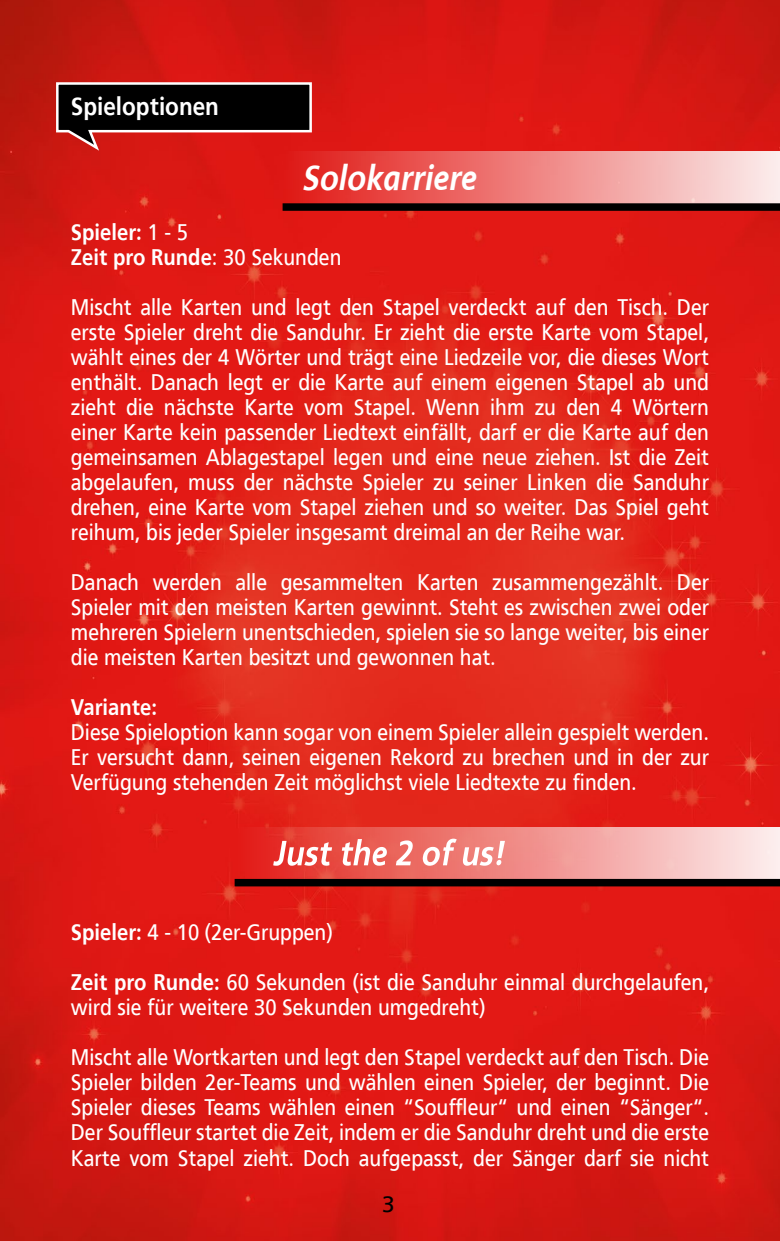
<style>
.page{position:relative;width:780px;height:1241px;background:#fff}
.page>*{position:absolute;margin:0;border:0;box-sizing:border-box;transform-origin:0 0}
.t1{font:italic 700 35px "PF Catalog";color:#fff;scale:.9 1}
.t2{font:700 25px "PF Catalog";color:#fff;scale:.9 1}
.t3{font:22.5px/25px "PF Catalog";color:#fff;text-align:justify;scale:.9 1}
.t4{font:700 22.5px/25px "PF Catalog";color:#fff;scale:.9 1}
.t5{font:22.5px "PF Catalog";color:#000}
.s1{font-weight:400}
.s2{font-weight:700}
</style>
<div class="page">
<img style="left:0;top:0;width:780px;height:1240px">
<svg style="left:55px;top:81px;width:258px;height:71px"></svg>
<div style="left:281px;top:151px;width:499px;height:55px;background:linear-gradient(to right,#e11814,#fceded)"></div>
<div style="left:282px;top:203px;width:498px;height:8px;background:#000"></div>
<div style="left:233px;top:827px;width:547px;height:54px;background:linear-gradient(to right,#e22118,#fdeeee)"></div>
<div style="left:234px;top:878px;width:546px;height:8px;background:#000"></div>
<p class="t2" style="left:71px;top:91px;width:166px">Spieloptionen</p>
<h1 class="t1" style="left:303px;top:157px;width:195px">Solokarriere</h1>
<p class="t4" style="left:71px;top:220px;width:302px">Spieler: <span class="s1">1 - 5<br></span>Zeit pro Runde<span class="s1">: 30 Sekunden</span></p>
<p class="t3" style="left:71px;top:295px;width:710px">Mischt alle Karten und legt den Stapel verdeckt auf den Tisch. Der erste Spieler dreht die Sanduhr. Er zieht die erste Karte vom Stapel, wählt eines der 4 Wörter und trägt eine Liedzeile vor, die dieses Wort enthält. Danach legt er die Karte auf einem eigenen Stapel ab und zieht die nächste Karte vom Stapel. Wenn ihm zu den 4 Wörtern einer Karte kein passender Liedtext einfällt, darf er die Karte auf den gemeinsamen Ablagestapel legen und eine neue ziehen. Ist die Zeit abgelaufen, muss der nächste Spieler zu seiner Linken die Sanduhr drehen, eine Karte vom Stapel ziehen und so weiter. Das Spiel geht reihum, bis jeder Spieler insgesamt dreimal an der Reihe war.</p>
<p class="t3" style="left:71px;top:570px;width:710px">Danach werden alle gesammelten Karten zusammengezählt. Der Spieler mit den meisten Karten gewinnt. Steht es zwischen zwei oder mehreren Spielern unentschieden, spielen sie so lange weiter, bis einer die meisten Karten besitzt und gewonnen hat.</p>
<p class="t4" style="left:71px;top:694px;width:97px">Variante:</p>
<p class="t3" style="left:71px;top:720px;width:710px">Diese Spieloption kann sogar von einem Spieler allein gespielt werden.<br>Er versucht dann, seinen eigenen Rekord zu brechen und in der zur Verfügung stehenden Zeit möglichst viele Liedtexte zu finden.</p>
<h1 class="t1" style="left:274px;top:832px;width:259px">Just the 2 of us!</h1>
<p class="t3" style="left:71px;top:920px;width:292px"><span class="s2">Spieler:</span> 4 - 10 (2er-Gruppen)</p>
<p class="t3" style="left:71px;top:970px;width:710px"><span class="s2">Zeit pro Runde:</span> 60 Sekunden (ist die Sanduhr einmal durchgelaufen, wird sie für weitere 30 Sekunden umgedreht)</p>
<p class="t3" style="left:71px;top:1045px;width:710px">Mischt alle Wortkarten und legt den Stapel verdeckt auf den Tisch. Die Spieler bilden 2er-Teams und wählen einen Spieler, der beginnt. Die Spieler dieses Teams wählen einen “Souffleur“ und einen “Sänger“.<br>Der Souffleur startet die Zeit, indem er die Sanduhr dreht und die erste Karte vom Stapel zieht. Doch aufgepasst, der Sänger darf sie nicht</p>
<p class="t5" style="left:382px;top:1191px;width:14px">3</p>
</div>
